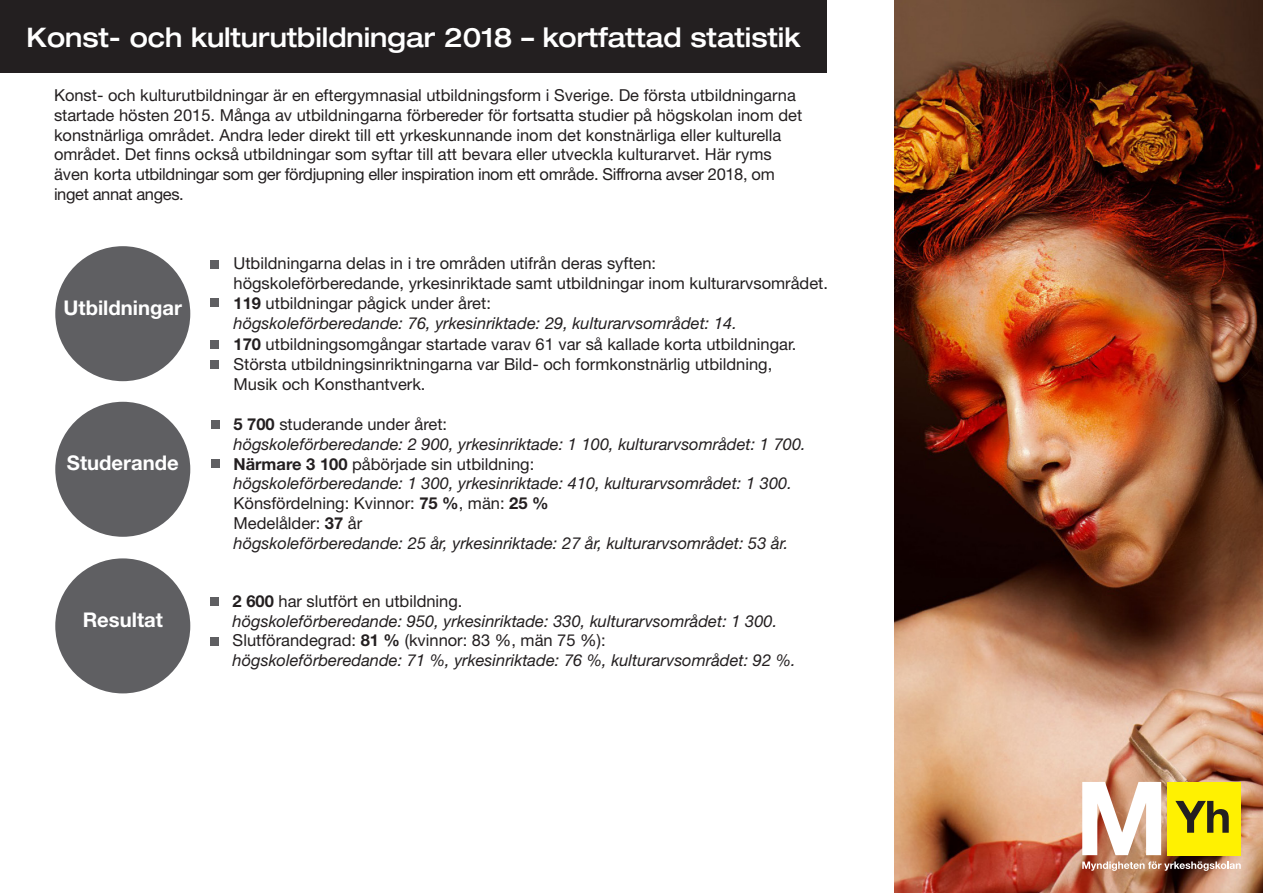
<style>
.page{position:relative;width:1263px;height:893px;background:#fff}
.page>*{position:absolute;margin:0;border:0;box-sizing:border-box;transform-origin:0 0}
.t1{font:500 expanded 27px "Helvetica Neue LT Std";color:#fff;scale:.93 1}
.t2{font:700 20.25px "Helvetica Neue LT Std";color:#fff}
.t3{font:16.5px/19.8px "Helvetica Neue LT Std";color:#231f20}
.t4{font:italic 16.5px/19.8px "Helvetica Neue LT Std";color:#231f20}
.s1{font-weight:700;font-style:normal}
.s2{font-style:normal}
.s3{font-weight:700}
</style>
<div class="page">
<div style="left:0;top:0;width:826px;height:72px;background:#231f20"></div>
<img style="left:894px;top:0;width:369px;height:893px">
<div style="left:1167px;top:782px;width:74px;height:73px;background:#fff101"></div>
<svg style="left:1175px;top:801px;width:54px;height:32px"></svg>
<svg style="left:1082px;top:861px;width:159px;height:10px;background:#b79383"></svg>
<svg style="left:1082px;top:782px;width:79px;height:73px"></svg>
<div style="left:211px;top:261px;width:8px;height:8px;background:#5f5f62"></div>
<div style="left:211px;top:298px;width:8px;height:8px;background:#5f5f62"></div>
<div style="left:55px;top:246px;width:135px;height:135px;background:#5f5f62;border-radius:50%"></div>
<div style="left:211px;top:340px;width:8px;height:9px;background:#5f5f62"></div>
<div style="left:211px;top:420px;width:8px;height:9px;background:#5f5f62"></div>
<div style="left:211px;top:460px;width:8px;height:8px;background:#5f5f62"></div>
<div style="left:55px;top:402px;width:135px;height:135px;background:#5f5f62;border-radius:50%"></div>
<div style="left:211px;top:360px;width:8px;height:9px;background:#5f5f62"></div>
<div style="left:211px;top:597px;width:8px;height:9px;background:#5f5f62"></div>
<div style="left:55px;top:558px;width:135px;height:135px;background:#5f5f62;border-radius:50%"></div>
<div style="left:211px;top:637px;width:8px;height:8px;background:#5f5f62"></div>
<p class="t1" style="left:27px;top:20px;width:833px">Konst- och kulturutbildningar 2018 – kortfattad statistik</p>
<p class="t3" style="left:54px;top:85px;width:750px">Konst- och kulturutbildningar är en eftergymnasial utbildningsform i Sverige. De första utbildningarna startade hösten 2015. Många av utbildningarna förbereder för fortsatta studier på högskolan inom det konstnärliga området. Andra leder direkt till ett yrkeskunnande inom det konstnärliga eller kulturella området. Det finns också utbildningar som syftar till att bevara eller utveckla kulturarvet. Här ryms även korta utbildningar som ger fördjupning eller inspiration inom ett område. Siffrorna avser 2018, om inget annat anges.</p>
<p class="t2" style="left:64px;top:295px;width:120px">Utbildningar</p>
<p class="t2" style="left:67px;top:451px;width:113px">Studerande</p>
<p class="t2" style="left:83px;top:607px;width:82px">Resultat</p>
<p class="t3" style="left:234px;top:253px;width:596px">Utbildningarna delas in i tre områden utifrån deras syften: högskoleförberedande, yrkesinriktade samt utbildningar inom kulturarvsområdet.</p>
<p class="t4" style="left:234px;top:293px;width:505px"><span class="s1">119</span> <span class="s2">utbildningar pågick under året:<br></span>högskoleförberedande: 76, yrkesinriktade: 29, kulturarvsområdet: 14.</p>
<p class="t3" style="left:234px;top:334px;width:564px"><span class="s3">170</span> utbildningsomgångar startade varav 61 var så kallade korta utbildningar.</p>
<p class="t3" style="left:234px;top:354px;width:540px">Största utbildningsinriktningarna var Bild- och formkonstnärlig utbildning,<br>Musik och Konsthantverk.</p>
<p class="t4" style="left:234px;top:414px;width:574px"><span class="s1">5 700</span> <span class="s2">studerande under året:<br></span>högskoleförberedande: 2 900, yrkesinriktade: 1 100, kulturarvsområdet: 1 700.</p>
<p class="t4" style="left:234px;top:453px;width:560px"><span class="s1">Närmare 3 100</span> <span class="s2">påbörjade sin utbildning:<br></span>högskoleförberedande: 1 300, yrkesinriktade: 410, kulturarvsområdet: 1 300.<br><span class="s2">Könsfördelning: Kvinnor:</span> <span class="s1">75 %</span><span class="s2">, män:</span> <span class="s1">25 %</span></p>
<p class="t4" style="left:234px;top:513px;width:556px"><span class="s2">Medelålder:</span> <span class="s1">37</span> <span class="s2">år<br></span>högskoleförberedande: 25 år, yrkesinriktade: 27 år, kulturarvsområdet: 53 år.</p>
<p class="t3" style="left:233px;top:591px;width:231px"><span class="s3">2 600</span> har slutfört en utbildning.</p>
<p class="t4" style="left:233px;top:611px;width:546px">högskoleförberedande: 950, yrkesinriktade: 330, kulturarvsområdet: 1 300.</p>
<p class="t4" style="left:233px;top:630px;width:564px"><span class="s2">Slutförandegrad:</span> <span class="s1">81 %</span> <span class="s2">(kvinnor: 83 %, män 75 %):<br></span>högskoleförberedande: 71 %, yrkesinriktade: 76 %, kulturarvsområdet: 92 %.</p>
</div>
